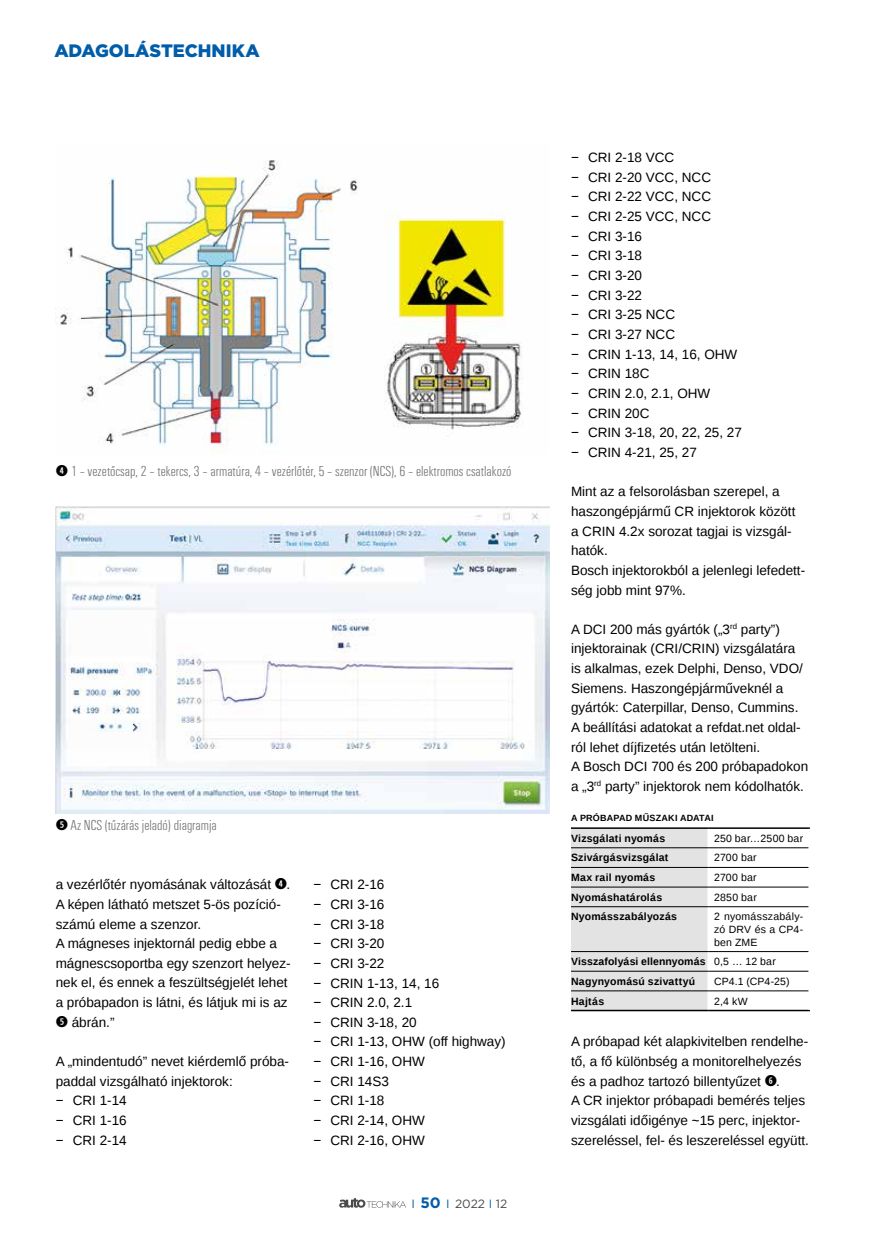
<style>
.page{position:relative;width:872px;height:1246px;background:#fff}
.page>*{position:absolute;margin:0;border:0;box-sizing:border-box;transform-origin:0 0}
.t1{font:900 18px "Gotham";letter-spacing:-.005em;color:#005da9}
.t2{font:15px "U001 Con Lig";color:#706f6f}
.t3{font:13.5px/19.6px "Liberation Sans";color:#000}
.t4{font:12px "Gotham";color:#4a4a49}
.t5{font:700 10.5px/19.6px "Liberation Sans";letter-spacing:.025em;color:#000}
.t6{font:10.5px/12.6px "Liberation Sans";letter-spacing:.02em;color:#000;text-align:justify}
.t7{font:700 9px "Liberation Sans";letter-spacing:.02em;color:#000}
.s1{font-family:"Combi Numerals Ltd";color:#000}
.s2{font-family:"Combi Numerals Ltd";font-size:15px}
.s3{color:#005da9}
.s4{font-weight:700;font-size:15px;color:#005da9}
.s5{font-weight:400}
</style>
<div class="page">
<svg style="left:339px;top:1198px;width:67px;height:10px"></svg>
<div style="left:571px;top:829px;width:138px;height:181px;background:#e3e3e3"></div>
<hr style="left:571px;top:1010px;width:137px;height:1px;background:#000">
<hr style="left:708px;top:1010px;width:102px;height:1px;background:#000">
<hr style="left:571px;top:827px;width:137px;height:2px;background:#000">
<hr style="left:708px;top:827px;width:102px;height:2px;background:#000">
<hr style="left:571px;top:847px;width:137px;height:1px;background:#000">
<hr style="left:708px;top:847px;width:100px;height:1px;background:#000">
<hr style="left:571px;top:867px;width:137px;height:1px;background:#000">
<hr style="left:708px;top:867px;width:100px;height:1px;background:#000">
<hr style="left:571px;top:887px;width:137px;height:1px;background:#000">
<hr style="left:708px;top:887px;width:100px;height:1px;background:#000">
<hr style="left:571px;top:906px;width:137px;height:1px;background:#000">
<hr style="left:708px;top:906px;width:100px;height:1px;background:#000">
<hr style="left:571px;top:951px;width:137px;height:1px;background:#000">
<hr style="left:708px;top:951px;width:100px;height:1px;background:#000">
<hr style="left:571px;top:971px;width:137px;height:1px;background:#000">
<hr style="left:708px;top:971px;width:100px;height:1px;background:#000">
<hr style="left:571px;top:990px;width:137px;height:1px;background:#000">
<hr style="left:708px;top:990px;width:100px;height:1px;background:#000">
<img style="left:55px;top:160px;width:468px;height:291px">
<img style="left:56px;top:507px;width:493px;height:306px">
<h1 class="t1" style="left:54px;top:38px;width:207px">ADAGOLÁSTECHNIKA</h1>
<p class="t2" style="left:56px;top:463px;width:457px"><span class="s1">➍</span> 1 – vezetőcsap, 2 – tekercs, 3 – armatúra, 4 – vezérlőtér, 5 – szenzor (NCS), 6 – elektromos csatlakozó</p>
<p class="t2" style="left:56px;top:817px;width:163px"><span class="s1">➎</span> Az NCS (tűzárás jeladó) diagramja</p>
<p class="t3" style="left:56px;top:875px;width:236px">a vezérlőtér nyomásának változását <span class="s2">➍</span>.<br>A képen látható metszet 5-ös pozíció&shy;számú eleme a szenzor.<br>A mágneses injektornál pedig ebbe a mágnescsoportba egy szenzort helyez&shy;nek el, és ennek a feszültségjelét lehet a próbapadon is látni, és látjuk mi is az<br><span class="s2">➎</span> ábrán.”</p>
<p class="t3" style="left:56px;top:1052px;width:235px">A „mindentudó” nevet kiérdemlő próba&shy;paddal vizsgálható injektorok:<br>− CRI 1-14<br>− CRI 1-16<br>− CRI 2-14</p>
<p class="t3" style="left:313px;top:875px;width:194px">− CRI 2-16<br>− CRI 3-16<br>− CRI 3-18<br>− CRI 3-20<br>− CRI 3-22<br>− CRIN 1-13, 14, 16<br>− CRIN 2.0, 2.1<br>− CRIN 3-18, 20<br>− CRI 1-13, OHW (off highway) − CRI 1-16, OHW<br>− CRI 14S3<br>− CRI 1-18<br>− CRI 2-14, OHW<br>− CRI 2-16, OHW</p>
<p class="t4" style="left:411px;top:1196px;width:97px"><span class="s3">I</span> <span class="s4">50</span> <span class="s3">I</span> 2022 <span class="s3">I</span> 12</p>
<p class="t3" style="left:571px;top:148px;width:172px">− CRI 2-18 VCC<br>− CRI 2-20 VCC, NCC<br>− CRI 2-22 VCC, NCC<br>− CRI 2-25 VCC, NCC<br>− CRI 3-16<br>− CRI 3-18<br>− CRI 3-20<br>− CRI 3-22<br>− CRI 3-25 NCC<br>− CRI 3-27 NCC<br>− CRIN 1-13, 14, 16, OHW − CRIN 18C<br>− CRIN 2.0, 2.1, OHW<br>− CRIN 20C<br>− CRIN 3-18, 20, 22, 25, 27 − CRIN 4-21, 25, 27</p>
<p class="t3" style="left:571px;top:482px;width:236px">Mint az a felsorolásban szerepel, a haszongépjármű CR injektorok között a CRIN 4.2x sorozat tagjai is vizsgál&shy;hatók.<br>Bosch injektorokból a jelenlegi lefedett&shy;ség jobb mint 97%.</p>
<p class="t3" style="left:571px;top:620px;width:239px">A DCI 200 más gyártók („3<sup>rd</sup> party”) injektorainak (CRI/CRIN) vizsgálatára is alkalmas, ezek Delphi, Denso, VDO/ Siemens. Haszongépjárműveknél a gyártók: Caterpillar, Denso, Cummins.<br>A beállítási adatokat a refdat.net oldal&shy;ról lehet díjfizetés után letölteni.<br>A Bosch DCI 700 és 200 próbapadokon a „3<sup>rd</sup> party” injektorok nem kódolhatók.</p>
<p class="t7" style="left:571px;top:812px;width:144px">A PRÓBAPAD MŰSZAKI ADATAI</p>
<p class="t5" style="left:571px;top:828px;width:96px">Vizsgálati nyomás</p>
<p class="t6" style="left:714px;top:832px;width:90px">250 bar…2500 bar</p>
<p class="t5" style="left:571px;top:848px;width:99px">Szivárgásvizsgálat</p>
<p class="t6" style="left:714px;top:852px;width:44px">2700 bar</p>
<p class="t5" style="left:571px;top:867px;width:86px">Max rail nyomás</p>
<p class="t6" style="left:714px;top:871px;width:44px">2700 bar</p>
<p class="t5" style="left:571px;top:887px;width:93px">Nyomáshatárolás</p>
<p class="t6" style="left:714px;top:891px;width:44px">2850 bar</p>
<p class="t5" style="left:571px;top:907px;width:108px">Nyomásszabályozás</p>
<p class="t6" style="left:714px;top:911px;width:90px">2 nyomásszabály&shy;zó DRV és a CP4- ben ZME</p>
<p class="t5" style="left:571px;top:951px;width:206px">Visszafolyási ellennyomás <span class="s5">0,5 … 12 bar<br></span>Nagynyomású szivattyú</p>
<p class="t6" style="left:714px;top:975px;width:77px">CP4.1 (CP4-25)</p>
<p class="t5" style="left:571px;top:991px;width:35px">Hajtás</p>
<p class="t6" style="left:714px;top:995px;width:35px">2,4 kW</p>
<p class="t3" style="left:571px;top:1032px;width:239px">A próbapad két alapkivitelben rendelhe&shy;tő, a fő különbség a monitorelhelyezés és a padhoz tartozó billentyűzet <span class="s2">➏</span>.<br>A CR injektor próbapadi bemérés teljes vizsgálati időigénye ~15 perc, injektor&shy;szereléssel, fel- és leszereléssel együtt.</p>
</div>
